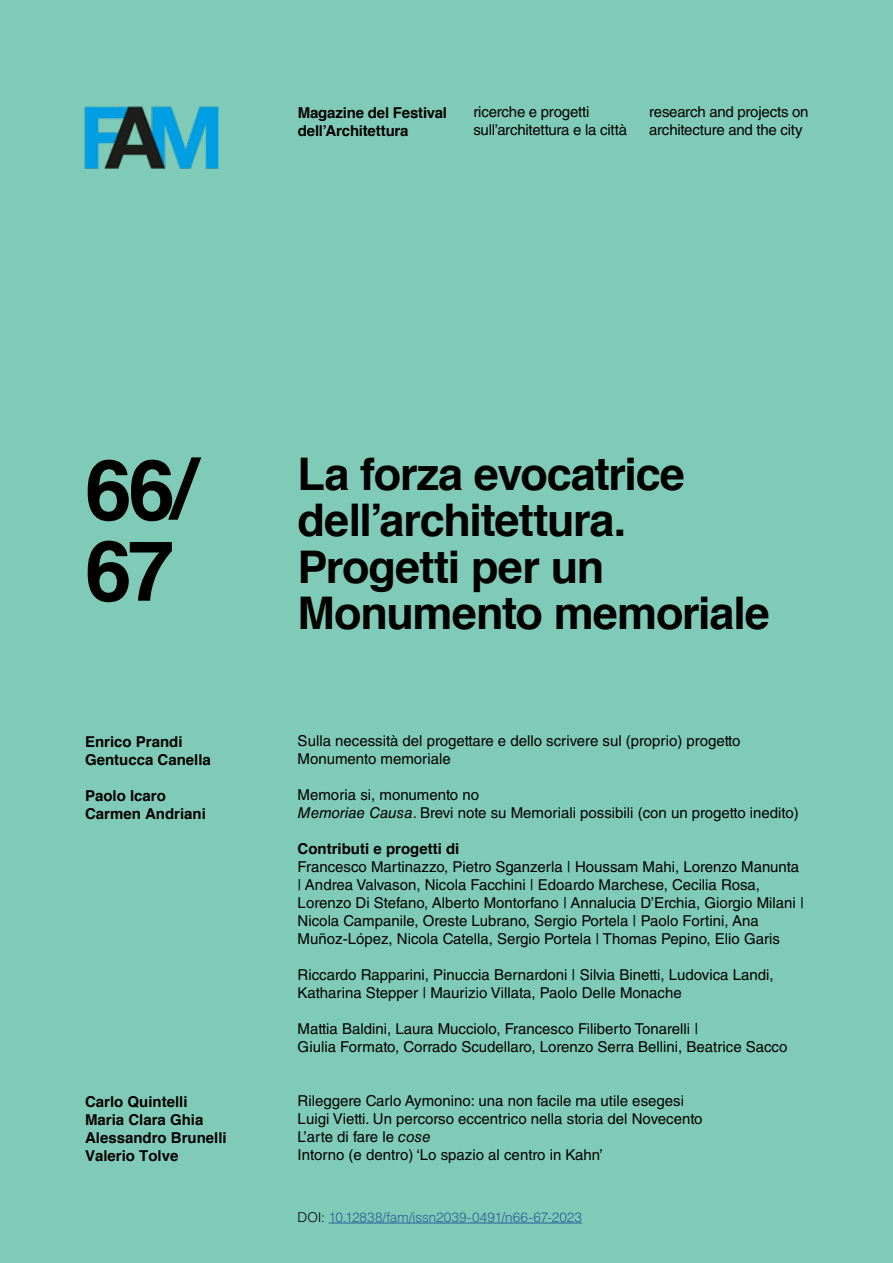
<style>
.page{position:relative;width:893px;height:1263px;background:#80cbb7}
.page>*{position:absolute;margin:0;border:0;box-sizing:border-box;transform-origin:0 0}
.t1{font:700 84px/81px "Helvetica";color:#000}
.t2{font:700 45px/46.5px "Helvetica";letter-spacing:-.025em;color:#000}
.t3{font:15px/18px "Helvetica LT Std";color:#000}
.t4{font:700 15px/18px "Helvetica";color:#000}
.t5{font:300 13.5px "Helvetica LT Std";color:#275b9b}
.s1{font-style:italic}
.s2{color:#000}
</style>
<div class="page">
<hr style="left:329px;top:1223px;width:253px;height:1px;background:#275b9b">
<img style="left:84px;top:106px;width:135px;height:63px">
<p class="t4" style="left:298px;top:103px;width:151px">Magazine del Festival dell’Architettura</p>
<p class="t3" style="left:473px;top:103px;width:155px">ricerche e progetti sull’architettura e la città</p>
<p class="t3" style="left:649px;top:103px;width:161px">research and projects on architecture and the city</p>
<h1 class="t1" style="left:85px;top:448px;width:113px">66/<br>67</h1>
<p class="t4" style="left:85px;top:732px;width:127px">Enrico Prandi<br>Gentucca Canella</p>
<p class="t4" style="left:85px;top:786px;width:122px">Paolo Icaro<br>Carmen Andriani</p>
<p class="t4" style="left:85px;top:1092px;width:143px">Carlo Quintelli<br>Maria Clara Ghia<br>Alessandro Brunelli<br>Valerio Tolve</p>
<h2 class="t2" style="left:298px;top:449px;width:474px">La forza evocatrice dell’architettura.<br>Progetti per un<br>Monumento memoriale</h2>
<p class="t3" style="left:298px;top:731px;width:444px">Sulla necessità del progettare e dello scrivere sul (proprio) progetto<br>Monumento memoriale</p>
<p class="t3" style="left:298px;top:785px;width:503px">Memoria si, monumento no<br><span class="s1">Memoriae Causa</span>. Brevi note su Memoriali possibili (con un progetto inedito)</p>
<p class="t4" style="left:298px;top:839px;width:163px">Contributi e progetti di</p>
<p class="t3" style="left:298px;top:857px;width:508px">Francesco Martinazzo, Pietro Sganzerla | Houssam Mahi, Lorenzo Manunta | Andrea Valvason, Nicola Facchini | Edoardo Marchese, Cecilia Rosa, Lorenzo Di Stefano, Alberto Montorfano | Annalucia D’Erchia, Giorgio Milani | Nicola Campanile, Oreste Lubrano, Sergio Portela | Paolo Fortini, Ana Muñoz-López, Nicola Catella, Sergio Portela | Thomas Pepino, Elio Garis</p>
<p class="t3" style="left:298px;top:965px;width:477px">Riccardo Rapparini, Pinuccia Bernardoni | Silvia Binetti, Ludovica Landi,<br>Katharina Stepper | Maurizio Villata, Paolo Delle Monache</p>
<p class="t3" style="left:298px;top:1019px;width:491px">Mattia Baldini, Laura Mucciolo, Francesco Filiberto Tonarelli |<br>Giulia Formato, Corrado Scudellaro, Lorenzo Serra Bellini, Beatrice Sacco</p>
<p class="t3" style="left:298px;top:1091px;width:406px">Rileggere Carlo Aymonino: una non facile ma utile esegesi Luigi Vietti. Un percorso eccentrico nella storia del Novecento L’arte di fare le <span class="s1">cose<br></span>Intorno (e dentro) ‘Lo spazio al centro in Kahn’</p>
<p class="t5" style="left:298px;top:1208px;width:286px"><span class="s2">DOI:</span> 10.12838/fam/issn2039-0491/n66-67-2023</p>
</div>
